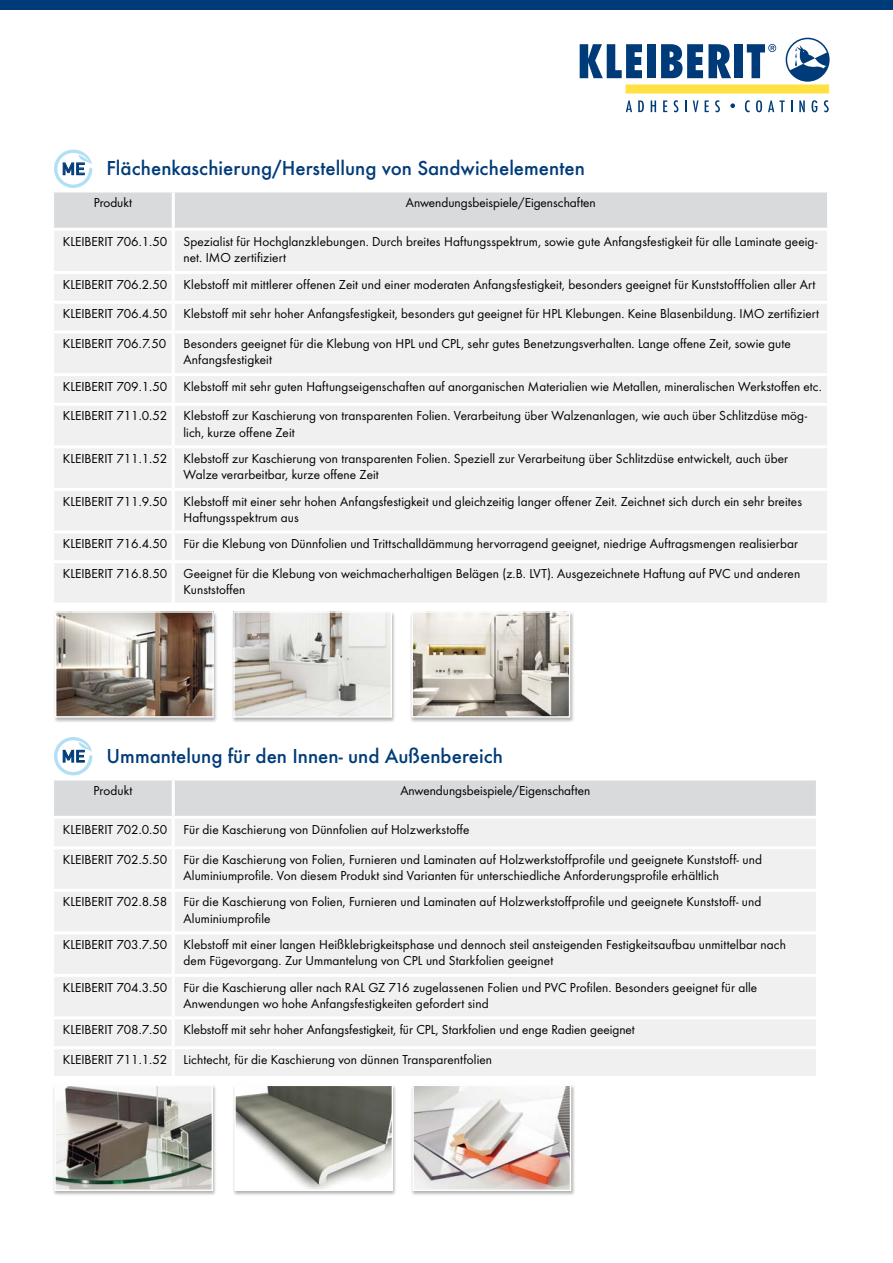
<style>
.page{position:relative;width:893px;height:1263px;background:#fff}
.page>*{position:absolute;margin:0;border:0;box-sizing:border-box;transform-origin:0 0}
.t1{font:500 21px "Futura";color:#003b79}
.t2{font:500 16.65px "DIN Pro";color:#003b79}
.t3{font:13.5px/16.2px "Futura Boo";letter-spacing:.005em;color:#000}
</style>
<div class="page">
<div style="left:54px;top:819px;width:762px;height:257px;background:#f0f0f1"></div>
<hr style="left:172px;top:819px;width:3px;height:27px;background:#fff">
<hr style="left:51px;top:846px;width:122px;height:3px;background:#fff">
<hr style="left:173px;top:846px;width:646px;height:3px;background:#fff">
<hr style="left:172px;top:849px;width:3px;height:40px;background:#fff">
<hr style="left:51px;top:889px;width:122px;height:3px;background:#fff">
<hr style="left:173px;top:889px;width:646px;height:3px;background:#fff">
<hr style="left:172px;top:892px;width:3px;height:39px;background:#fff">
<hr style="left:51px;top:931px;width:122px;height:3px;background:#fff">
<hr style="left:173px;top:931px;width:646px;height:3px;background:#fff">
<hr style="left:172px;top:934px;width:3px;height:40px;background:#fff">
<hr style="left:51px;top:974px;width:122px;height:3px;background:#fff">
<hr style="left:173px;top:974px;width:646px;height:3px;background:#fff">
<hr style="left:172px;top:977px;width:3px;height:39px;background:#fff">
<hr style="left:51px;top:1016px;width:122px;height:3px;background:#fff">
<hr style="left:173px;top:1016px;width:646px;height:3px;background:#fff">
<hr style="left:172px;top:1019px;width:3px;height:27px;background:#fff">
<hr style="left:51px;top:1046px;width:122px;height:3px;background:#fff">
<hr style="left:173px;top:1046px;width:646px;height:3px;background:#fff">
<hr style="left:172px;top:1049px;width:3px;height:27px;background:#fff">
<div style="left:232px;top:1084px;width:165px;height:112px;background:#000;opacity:.3"></div>
<img style="left:236px;top:1087px;width:155px;height:102px">
<div style="left:234px;top:1085px;width:159px;height:106px;border:1px solid #fff"></div>
<div style="left:411px;top:1084px;width:164px;height:112px;background:#000;opacity:.3"></div>
<img style="left:414px;top:1087px;width:155px;height:102px">
<div style="left:412px;top:1085px;width:159px;height:106px;border:1px solid #fff"></div>
<div style="left:52px;top:1084px;width:165px;height:112px;background:#000;opacity:.3"></div>
<img style="left:56px;top:1087px;width:155px;height:102px">
<div style="left:54px;top:1085px;width:159px;height:106px;border:1px solid #fff"></div>
<div style="left:54px;top:231px;width:773px;height:372px;background:#f0f0f1"></div>
<hr style="left:172px;top:231px;width:3px;height:40px;background:#fff">
<hr style="left:51px;top:271px;width:122px;height:3px;background:#fff">
<hr style="left:173px;top:271px;width:657px;height:3px;background:#fff">
<hr style="left:172px;top:274px;width:3px;height:27px;background:#fff">
<hr style="left:51px;top:301px;width:122px;height:3px;background:#fff">
<hr style="left:173px;top:301px;width:657px;height:3px;background:#fff">
<hr style="left:172px;top:304px;width:3px;height:27px;background:#fff">
<hr style="left:51px;top:331px;width:122px;height:3px;background:#fff">
<hr style="left:173px;top:331px;width:657px;height:3px;background:#fff">
<hr style="left:172px;top:334px;width:3px;height:39px;background:#fff">
<hr style="left:51px;top:373px;width:122px;height:3px;background:#fff">
<hr style="left:173px;top:373px;width:657px;height:3px;background:#fff">
<hr style="left:172px;top:376px;width:3px;height:27px;background:#fff">
<hr style="left:51px;top:403px;width:122px;height:3px;background:#fff">
<hr style="left:173px;top:403px;width:657px;height:3px;background:#fff">
<hr style="left:172px;top:406px;width:3px;height:39px;background:#fff">
<hr style="left:51px;top:445px;width:122px;height:3px;background:#fff">
<hr style="left:173px;top:445px;width:657px;height:3px;background:#fff">
<hr style="left:172px;top:448px;width:3px;height:40px;background:#fff">
<hr style="left:51px;top:488px;width:122px;height:3px;background:#fff">
<hr style="left:173px;top:488px;width:657px;height:3px;background:#fff">
<hr style="left:172px;top:491px;width:3px;height:39px;background:#fff">
<hr style="left:51px;top:530px;width:122px;height:3px;background:#fff">
<hr style="left:173px;top:530px;width:657px;height:3px;background:#fff">
<hr style="left:172px;top:533px;width:3px;height:27px;background:#fff">
<hr style="left:51px;top:560px;width:122px;height:3px;background:#fff">
<hr style="left:173px;top:560px;width:657px;height:3px;background:#fff">
<hr style="left:172px;top:563px;width:3px;height:40px;background:#fff">
<div style="left:231px;top:611px;width:165px;height:112px;background:#000;opacity:.3"></div>
<img style="left:235px;top:613px;width:155px;height:102px">
<div style="left:233px;top:611px;width:159px;height:106px;border:1px solid #fff"></div>
<div style="left:410px;top:611px;width:164px;height:112px;background:#000;opacity:.3"></div>
<img style="left:414px;top:613px;width:154px;height:102px">
<div style="left:412px;top:611px;width:158px;height:106px;border:1px solid #fff"></div>
<div style="left:53px;top:611px;width:165px;height:112px;background:#000;opacity:.3"></div>
<img style="left:57px;top:613px;width:155px;height:102px">
<div style="left:55px;top:611px;width:159px;height:106px;border:1px solid #fff"></div>
<svg style="left:54px;top:737px;width:762px;height:79px"></svg>
<svg style="left:54px;top:150px;width:774px;height:78px"></svg>
<div style="left:0;top:0;width:893px;height:10px;background:#003b79"></div>
<svg style="left:580px;top:44px;width:62px;height:34px"></svg>
<div style="left:647px;top:44px;width:9px;height:34px;background:#003b79"></div>
<svg style="left:661px;top:44px;width:70px;height:34px"></svg>
<div style="left:734px;top:44px;width:9px;height:34px;background:#003b79"></div>
<div style="left:626px;top:85px;width:203px;height:8px;background:#ffe144"></div>
<svg style="left:786px;top:38px;width:44px;height:44px"></svg>
<svg style="left:747px;top:44px;width:29px;height:34px"></svg>
<svg style="left:626px;top:100px;width:6px;height:12px"></svg>
<svg style="left:638px;top:100px;width:6px;height:12px"></svg>
<svg style="left:651px;top:100px;width:5px;height:12px"></svg>
<svg style="left:663px;top:100px;width:4px;height:12px"></svg>
<svg style="left:674px;top:100px;width:4px;height:12px"></svg>
<svg style="left:685px;top:100px;width:2px;height:12px"></svg>
<svg style="left:693px;top:100px;width:5px;height:12px"></svg>
<svg style="left:705px;top:100px;width:4px;height:12px"></svg>
<svg style="left:715px;top:100px;width:5px;height:12px"></svg>
<svg style="left:745px;top:100px;width:5px;height:12px"></svg>
<svg style="left:756px;top:100px;width:6px;height:12px"></svg>
<svg style="left:768px;top:100px;width:17px;height:12px"></svg>
<svg style="left:791px;top:100px;width:1px;height:12px"></svg>
<svg style="left:799px;top:100px;width:6px;height:12px"></svg>
<svg style="left:812px;top:100px;width:5px;height:12px"></svg>
<svg style="left:824px;top:100px;width:5px;height:12px"></svg>
<svg style="left:730px;top:103px;width:5px;height:5px"></svg>
<p class="t2" style="left:62px;top:157px;width:25px">ME</p>
<h1 class="t1" style="left:106px;top:156px;width:480px">Flächenkaschierung/Herstellung von Sandwichelementen</h1>
<p class="t3" style="left:94px;top:194px;width:40px">Produkt</p>
<p class="t3" style="left:406px;top:194px;width:191px">Anwendungsbeispiele/Eigenschaften</p>
<p class="t3" style="left:184px;top:233px;width:635px;text-indent:-121px">KLEIBERIT 706.1.50 Spezialist für Hochglanzklebungen. Durch breites Haftungsspektrum, sowie gute Anfangsfestigkeit für alle Laminate geeig&shy;net. IMO zertifiziert</p>
<p class="t3" style="left:63px;top:276px;width:754px">KLEIBERIT 706.2.50 Klebstoff mit mittlerer offenen Zeit und einer moderaten Anfangsfestigkeit, besonders geeignet für Kunststofffolien aller Art</p>
<p class="t3" style="left:63px;top:306px;width:758px">KLEIBERIT 706.4.50 Klebstoff mit sehr hoher Anfangsfestigkeit, besonders gut geeignet für HPL Klebungen. Keine Blasenbildung. IMO zertifiziert</p>
<p class="t3" style="left:63px;top:335px;width:105px">KLEIBERIT 706.7.50</p>
<p class="t3" style="left:184px;top:335px;width:609px">Besonders geeignet für die Klebung von HPL und CPL, sehr gutes Benetzungsverhalten. Lange offene Zeit, sowie gute<br>Anfangsfestigkeit</p>
<p class="t3" style="left:63px;top:378px;width:760px">KLEIBERIT 709.1.50 Klebstoff mit sehr guten Haftungseigenschaften auf anorganischen Materialien wie Metallen, mineralischen Werkstoffen etc.</p>
<p class="t3" style="left:184px;top:408px;width:625px;text-indent:-121px">KLEIBERIT 711.0.52 Klebstoff zur Kaschierung von transparenten Folien. Verarbeitung über Walzenanlagen, wie auch über Schlitzdüse mög&shy;lich, kurze offene Zeit</p>
<p class="t3" style="left:184px;top:450px;width:606px;text-indent:-121px">KLEIBERIT 711.1.52 Klebstoff zur Kaschierung von transparenten Folien. Speziell zur Verarbeitung über Schlitzdüse entwickelt, auch über<br>Walze verarbeitbar, kurze offene Zeit</p>
<p class="t3" style="left:184px;top:493px;width:620px;text-indent:-121px">KLEIBERIT 711.9.50 Klebstoff mit einer sehr hohen Anfangsfestigkeit und gleichzeitig langer offener Zeit. Zeichnet sich durch ein sehr breites<br>Haftungsspektrum aus</p>
<p class="t3" style="left:63px;top:535px;width:737px">KLEIBERIT 716.4.50 Für die Klebung von Dünnfolien und Trittschalldämmung hervorragend geeignet, niedrige Auftragsmengen realisierbar</p>
<p class="t3" style="left:184px;top:565px;width:618px;text-indent:-121px">KLEIBERIT 716.8.50 Geeignet für die Klebung von weichmacherhaltigen Belägen (z.B. LVT). Ausgezeichnete Haftung auf PVC und anderen<br>Kunststoffen</p>
<p class="t2" style="left:62px;top:745px;width:25px">ME</p>
<h1 class="t1" style="left:106px;top:744px;width:398px">Ummantelung für den Innen- und Außenbereich</h1>
<p class="t3" style="left:93px;top:782px;width:40px">Produkt</p>
<p class="t3" style="left:400px;top:782px;width:191px">Anwendungsbeispiele/Eigenschaften</p>
<p class="t3" style="left:63px;top:821px;width:408px">KLEIBERIT 702.0.50 Für die Kaschierung von Dünnfolien auf Holzwerkstoffe</p>
<p class="t3" style="left:184px;top:851px;width:580px;text-indent:-121px">KLEIBERIT 702.5.50 Für die Kaschierung von Folien, Furnieren und Laminaten auf Holzwerkstoffprofile und geeignete Kunststoff- und<br>Aluminiumprofile. Von diesem Produkt sind Varianten für unterschiedliche Anforderungsprofile erhältlich</p>
<p class="t3" style="left:184px;top:894px;width:579px;text-indent:-121px">KLEIBERIT 702.8.58 Für die Kaschierung von Folien, Furnieren und Laminaten auf Holzwerkstoffprofile und geeignete Kunststoff- und<br>Aluminiumprofile</p>
<p class="t3" style="left:184px;top:936px;width:604px;text-indent:-121px">KLEIBERIT 703.7.50 Klebstoff mit einer langen Heißklebrigkeitsphase und dennoch steil ansteigenden Festigkeitsaufbau unmittelbar nach dem Fügevorgang. Zur Ummantelung von CPL und Starkfolien geeignet</p>
<p class="t3" style="left:184px;top:979px;width:575px;text-indent:-121px">KLEIBERIT 704.3.50 Für die Kaschierung aller nach RAL GZ 716 zugelassenen Folien und PVC Profilen. Besonders geeignet für alle<br>Anwendungen wo hohe Anfangsfestigkeiten gefordert sind</p>
<p class="t3" style="left:63px;top:1021px;width:574px">KLEIBERIT 708.7.50 Klebstoff mit sehr hoher Anfangsfestigkeit, für CPL, Starkfolien und enge Radien geeignet</p>
<p class="t3" style="left:63px;top:1051px;width:431px">KLEIBERIT 711.1.52 Lichtecht, für die Kaschierung von dünnen Transparentfolien</p>
</div>
